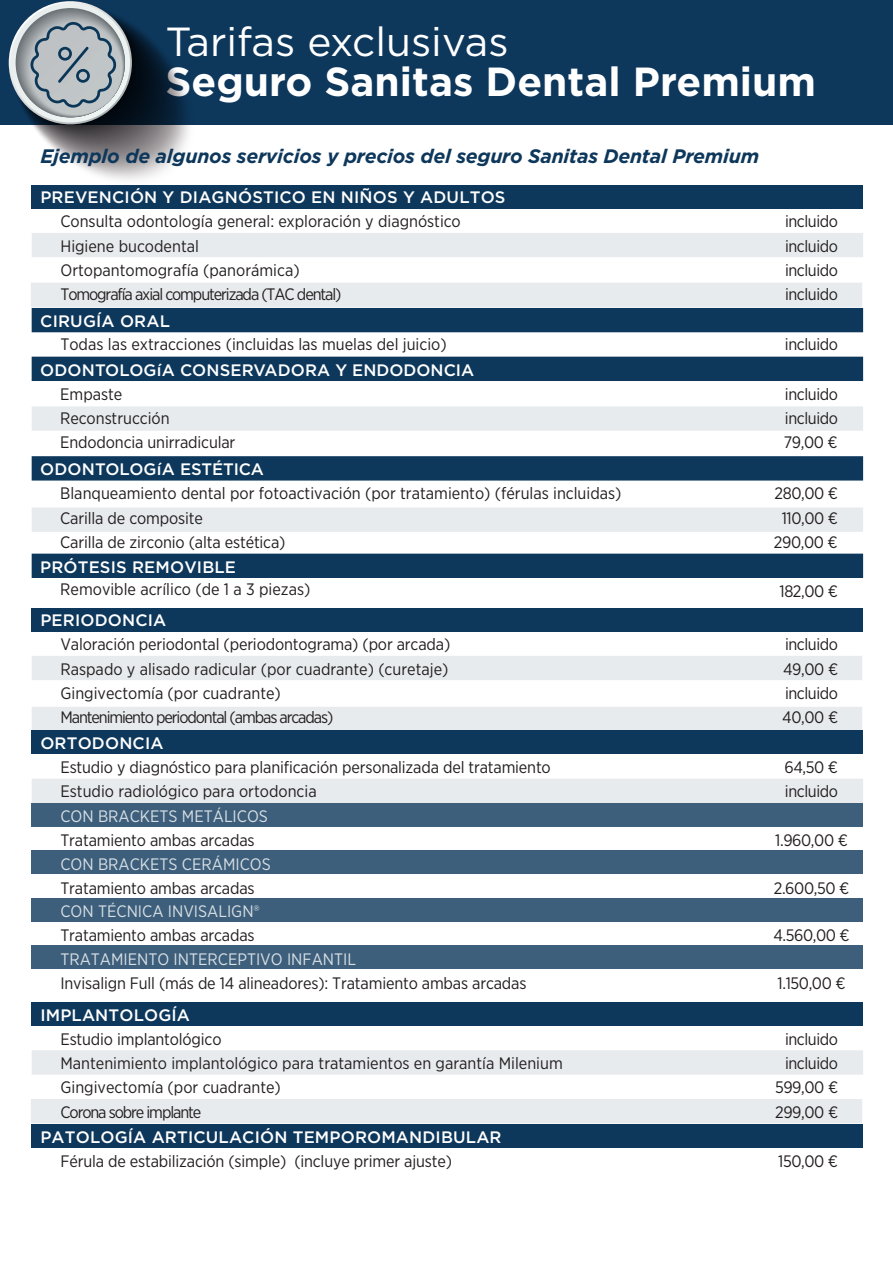
<style>
.page{position:relative;width:893px;height:1263px;background:#fff}
.page>*{position:absolute;margin:0;border:0;box-sizing:border-box;transform-origin:0 0}
.t1{font:700 40.65px "Gotham";color:#fff}
.t2{font:40.65px "Gotham";color:#fff}
.t3{font:italic 700 19.5px "Gotham";letter-spacing:-.01em;color:#0d375b}
.t4{font:16.65px "Gotham Narrow";letter-spacing:-.01em;color:#231f20}
.t5{font:500 16.65px "Gotham";letter-spacing:.01em;color:#fff}
.t6{font:16.65px "Gotham Narrow";letter-spacing:-.065em;color:#231f20}
.t7{font:16.65px "Gotham Narrow";color:rgb(255 255 255/.8)}
.t8{font:500 16.65px "Gotham";letter-spacing:-.01em;color:#fff}
</style>
<div class="page">
<div style="left:32px;top:803px;width:831px;height:24px;background:#3d5f7b"></div>
<div style="left:0;top:0;width:893px;height:124px;background:#0d375b"></div>
<svg style="left:10px;top:2px;width:186px;height:186px"></svg>
<svg style="left:32px;top:307px;width:831px;height:1px"></svg>
<div style="left:32px;top:233px;width:831px;height:24px;background:#e7ebee"></div>
<div style="left:31px;top:283px;width:831px;height:24px;background:#e7ebee"></div>
<svg style="left:32px;top:308px;width:831px;height:73px;fill:#0d375b"></svg>
<div style="left:32px;top:185px;width:831px;height:24px;background:#0d375b"></div>
<div style="left:32px;top:656px;width:830px;height:24px;background:#e7ebee"></div>
<div style="left:32px;top:707px;width:830px;height:23px;background:#e7ebee"></div>
<div style="left:32px;top:406px;width:831px;height:25px;background:#e7ebee"></div>
<div style="left:32px;top:607px;width:831px;height:24px;background:#0d375b"></div>
<div style="left:32px;top:1050px;width:831px;height:25px;background:#e7ebee"></div>
<div style="left:31px;top:1099px;width:831px;height:24px;background:#e7ebee"></div>
<div style="left:32px;top:1002px;width:831px;height:24px;background:#0d375b"></div>
<div style="left:32px;top:779px;width:831px;height:24px;background:#e7ebee"></div>
<div style="left:32px;top:730px;width:831px;height:24px;background:#0d375b"></div>
<div style="left:32px;top:1124px;width:831px;height:24px;background:#0d375b"></div>
<div style="left:32px;top:507px;width:831px;height:25px;background:#e7ebee"></div>
<div style="left:32px;top:554px;width:831px;height:24px;background:#0d375b"></div>
<svg style="left:32px;top:456px;width:831px;height:25px;background:#133c5f"></svg>
<div style="left:32px;top:850px;width:831px;height:24px;background:#3d5f7b"></div>
<div style="left:32px;top:898px;width:831px;height:24px;background:#3d5f7b"></div>
<div style="left:32px;top:945px;width:831px;height:24px;background:#3d5f7b"></div>
<h1 class="t2" style="left:165px;top:15px;width:345px">Tarifas exclusivas</h1>
<h1 class="t1" style="left:165px;top:55px;width:652px">Seguro Sanitas Dental Premium</h1>
<p class="t3" style="left:40px;top:143px;width:720px">Ejemplo de algunos servicios y precios del seguro Sanitas Dental Premium</p>
<p class="t5" style="left:40px;top:186px;width:467px">PREVENCIÓN Y DIAGNÓSTICO EN NIÑOS Y ADULTOS</p>
<p class="t4" style="left:60px;top:211px;width:402px">Consulta odontología general: exploración y diagnóstico</p>
<p class="t4" style="left:785px;top:211px;width:55px">incluido</p>
<p class="t4" style="left:60px;top:235px;width:140px">Higiene bucodental</p>
<p class="t4" style="left:785px;top:235px;width:55px">incluido</p>
<p class="t4" style="left:60px;top:260px;width:241px">Ortopantomografía (panorámica)</p>
<p class="t4" style="left:785px;top:260px;width:55px">incluido</p>
<p class="t6" style="left:60px;top:284px;width:282px">Tomografía axial computerizada (TAC dental)</p>
<p class="t4" style="left:785px;top:284px;width:55px">incluido</p>
<p class="t5" style="left:40px;top:310px;width:131px">CIRUGÍA ORAL</p>
<p class="t4" style="left:60px;top:334px;width:388px">Todas las extracciones (incluidas las muelas del juicio)</p>
<p class="t5" style="left:40px;top:359px;width:436px">ODONTOLOGíA CONSERVADORA Y ENDODONCIA</p>
<p class="t4" style="left:60px;top:384px;width:63px">Empaste</p>
<p class="t4" style="left:785px;top:384px;width:55px">incluido</p>
<p class="t4" style="left:60px;top:408px;width:111px">Reconstrucción</p>
<p class="t4" style="left:785px;top:408px;width:55px">incluido</p>
<p class="t4" style="left:60px;top:432px;width:177px">Endodoncia unirradicular</p>
<p class="t4" style="left:784px;top:432px;width:55px">79,00 €</p>
<p class="t4" style="left:785px;top:334px;width:55px">incluido</p>
<p class="t8" style="left:40px;top:458px;width:225px">ODONTOLOGíA ESTÉTICA</p>
<p class="t4" style="left:60px;top:483px;width:563px">Blanqueamiento dental por fotoactivación (por tratamiento) (férulas incluidas)</p>
<p class="t4" style="left:774px;top:483px;width:65px">280,00 €</p>
<p class="t4" style="left:60px;top:508px;width:144px">Carilla de composite</p>
<p class="t4" style="left:782px;top:508px;width:58px">110,00 €</p>
<p class="t4" style="left:60px;top:532px;width:227px">Carilla de zirconio (alta estética)</p>
<p class="t4" style="left:774px;top:532px;width:65px">290,00 €</p>
<p class="t5" style="left:40px;top:556px;width:197px">PRÓTESIS REMOVIBLE</p>
<p class="t4" style="left:60px;top:579px;width:252px">Removible acrílico (de 1 a 3 piezas)</p>
<p class="t4" style="left:779px;top:581px;width:60px">182,00 €</p>
<p class="t5" style="left:40px;top:609px;width:127px">PERIODONCIA</p>
<p class="t4" style="left:60px;top:634px;width:391px">Valoración periodontal (periodontograma) (por arcada)</p>
<p class="t4" style="left:785px;top:634px;width:55px">incluido</p>
<p class="t4" style="left:60px;top:658px;width:390px">Raspado y alisado radicular (por cuadrante) (curetaje)</p>
<p class="t4" style="left:783px;top:658px;width:56px">49,00 €</p>
<p class="t4" style="left:60px;top:683px;width:222px">Gingivectomía (por cuadrante)</p>
<p class="t4" style="left:785px;top:683px;width:55px">incluido</p>
<p class="t6" style="left:60px;top:707px;width:274px">Mantenimiento periodontal (ambas arcadas)</p>
<p class="t4" style="left:782px;top:707px;width:57px">40,00 €</p>
<p class="t5" style="left:40px;top:732px;width:125px">ORTODONCIA</p>
<p class="t4" style="left:60px;top:757px;width:492px">Estudio y diagnóstico para planificación personalizada del tratamiento</p>
<p class="t4" style="left:785px;top:757px;width:55px">64,50 €</p>
<p class="t4" style="left:60px;top:781px;width:258px">Estudio radiológico para ortodoncia</p>
<p class="t4" style="left:785px;top:781px;width:55px">incluido</p>
<p class="t7" style="left:60px;top:806px;width:209px">CON BRACKETS METÁLICOS</p>
<p class="t4" style="left:60px;top:830px;width:196px">Tratamiento ambas arcadas</p>
<p class="t4" style="left:775px;top:830px;width:74px">1.960,00 €</p>
<p class="t7" style="left:60px;top:853px;width:212px">CON BRACKETS CERÁMICOS</p>
<p class="t4" style="left:60px;top:878px;width:196px">Tratamiento ambas arcadas</p>
<p class="t4" style="left:774px;top:878px;width:77px">2.600,50 €</p>
<p class="t7" style="left:60px;top:901px;width:201px">CON TÉCNICA INVISALIGN®</p>
<p class="t4" style="left:60px;top:925px;width:196px">Tratamiento ambas arcadas</p>
<p class="t4" style="left:773px;top:925px;width:78px">4.560,00 €</p>
<p class="t7" style="left:60px;top:948px;width:297px">TRATAMIENTO INTERCEPTIVO INFANTIL</p>
<p class="t4" style="left:60px;top:973px;width:467px">Invisalign Full (más de 14 alineadores): Tratamiento ambas arcadas</p>
<p class="t4" style="left:777px;top:973px;width:70px">1.150,00 €</p>
<p class="t5" style="left:40px;top:1004px;width:151px">IMPLANTOLOGÍA</p>
<p class="t4" style="left:60px;top:1028px;width:163px">Estudio implantológico</p>
<p class="t4" style="left:785px;top:1028px;width:55px">incluido</p>
<p class="t4" style="left:60px;top:1053px;width:504px">Mantenimiento implantológico para tratamientos en garantía Milenium</p>
<p class="t4" style="left:785px;top:1053px;width:55px">incluido</p>
<p class="t4" style="left:60px;top:1077px;width:222px">Gingivectomía (por cuadrante)</p>
<p class="t4" style="left:775px;top:1077px;width:65px">599,00 €</p>
<p class="t6" style="left:60px;top:1101px;width:142px">Corona sobre implante</p>
<p class="t4" style="left:775px;top:1101px;width:64px">299,00 €</p>
<p class="t5" style="left:40px;top:1126px;width:463px">PATOLOGÍA ARTICULACIÓN TEMPOROMANDIBULAR</p>
<p class="t4" style="left:60px;top:1151px;width:393px">Férula de estabilización (simple) (incluye primer ajuste)</p>
<p class="t4" style="left:778px;top:1151px;width:61px">150,00 €</p>
</div>
